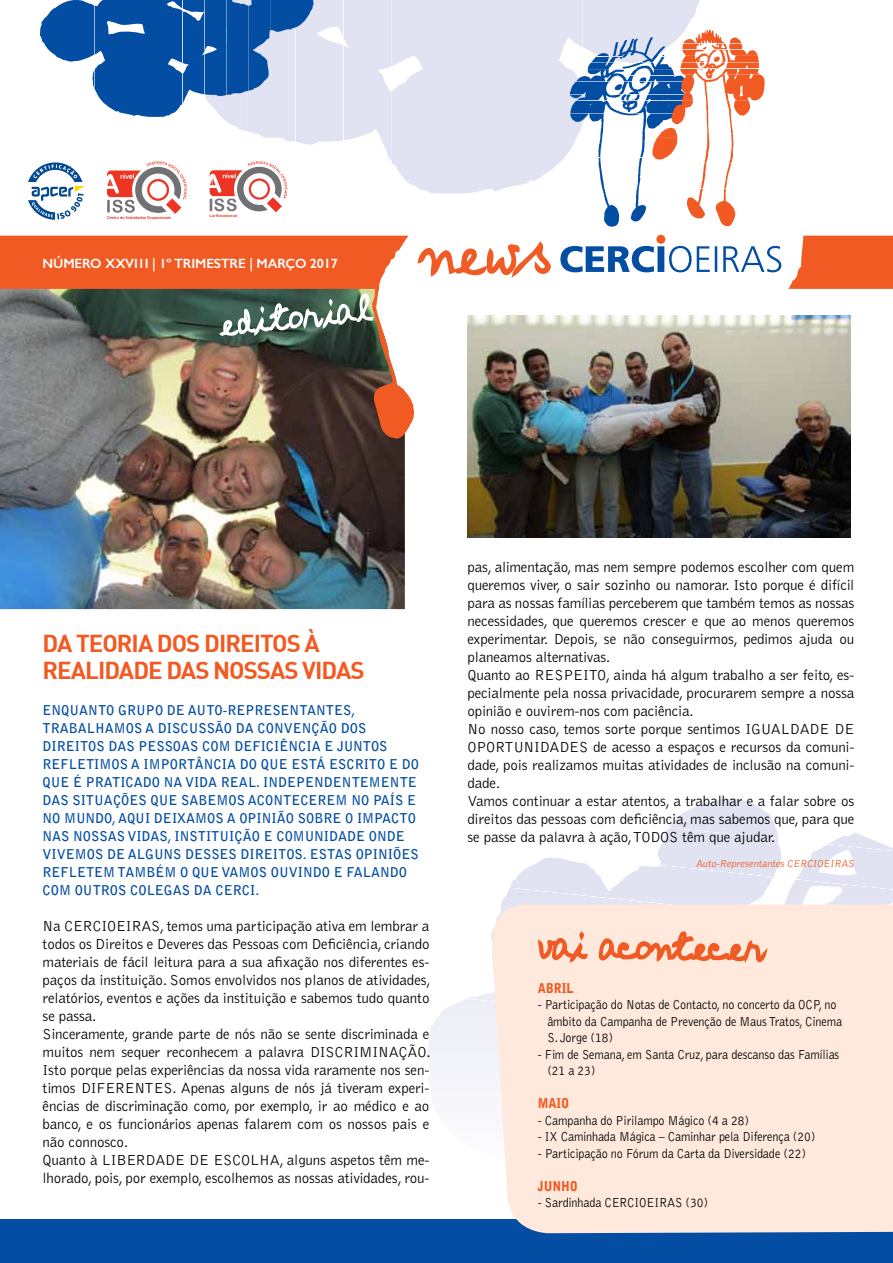
<style>
.page{position:relative;width:893px;height:1263px;background:#fff}
.page>*{position:absolute;margin:0;border:0;box-sizing:border-box;transform-origin:0 0}
.t1{font:700 24px/27px "DIN";letter-spacing:-.04em;color:#f15a22}
.t2{font:16.95px "Arial Rounded MT Bold";color:#717073}
.t3{font:300 15px/18px "Bell Gothic Std";letter-spacing:-.01em;color:#000}
.t4{font:700 13.5px/18px "Bell Gothic Std";color:#034ea2}
.t5{font:300 13.5px/16.5px "Bell Gothic Std";letter-spacing:-.01em;color:#000;scale:.9 1}
.t6{font:600 13.5px "Gill Sans";letter-spacing:-.01em;color:#fff}
.t7{font:900 13.5px "Bell Gothic Std";letter-spacing:-.01em;color:#f15a22;scale:.9 1}
.t8{font:300 10.5px "Bell Gothic Std";color:#f15a22}
.t9{font:3.75px "Arial Rounded MT Bold";color:#ee3524}
</style>
<div class="page">
<img style="left:0;top:289px;width:405px;height:320px">
<svg style="left:425px;top:798px;width:468px;height:422px"></svg>
<svg style="left:209px;top:0;width:502px;height:194px;fill:#e1e2f2"></svg>
<svg style="left:0;top:236px;width:893px;height:53px;fill:#f15a22"></svg>
<svg style="left:560px;top:246px;width:221px;height:26px"></svg>
<div style="left:656px;top:235px;width:9px;height:9px;background:#f15a22;border-radius:50%"></div>
<svg style="left:40px;top:0;width:274px;height:118px"></svg>
<svg style="left:107px;top:161px;width:80px;height:59px"></svg>
<svg style="left:210px;top:161px;width:77px;height:51px"></svg>
<div style="left:0;top:1220px;width:893px;height:43px;background:#034ea2"></div>
<svg style="left:570px;top:30px;width:195px;height:197px"></svg>
<svg style="left:28px;top:162px;width:56px;height:58px"></svg>
<div style="left:490px;top:904px;width:403px;height:329px;background:#fee9dc"></div>
<svg style="left:537px;top:914px;width:53px;height:51px;background:#fbcbb5"></svg>
<svg style="left:597px;top:930px;width:172px;height:36px;background:#fabea4"></svg>
<img style="left:467px;top:315px;width:383px;height:222px">
<img style="left:217px;top:239px;width:336px;height:200px">
<p class="t2" style="left:208px;top:195px;width:30px">ISS</p>
<p class="t9" style="left:210px;top:214px;width:29px">Lar Residencial</p>
<p class="t6" style="left:43px;top:255px;width:149px">NÚMERO XXVI1I | 1º TRIME</p>
<p class="t6" style="left:214px;top:255px;width:16px">STRE</p>
<p class="t6" style="left:249px;top:255px;width:90px">| MARÇO 2017</p>
<h1 class="t1" style="left:43px;top:628px;width:324px">DA TEORIA DOS DIREITOS À<br>REALIDADE DAS NOSSAS VIDAS</h1>
<p class="t4" style="left:43px;top:701px;width:378px">ENQUANTO GRUPO DE AUTO-RE PRESE NTANTES, TRABALHAMOS A DISCUSSÃO DA CONVE NÇÃO DOS DIREITOS DAS PESSOAS COM DE FICIÊNCIA E JUNTOS<br>RE FLETIMOS A IMPORTÂNCIA DO QUE ESTÁ ESCRITO E DO QUE É PRATICADO NA VIDA REAL. I NDE PENDENTE MENTE DAS SITUAÇÕES QUE SABE MOS ACONTECE RE M NO PAÍS E NO MUNDO, AQUI DEIXAMOS A OPINIÃO SOBRE O IMPACTO NAS NOSSAS VIDAS, INSTITUIÇÃO E COMUNIDADE ONDE VIVE MOS DE ALGUNS DESSES DIREITOS. ESTAS OPINIÕES REFLETE M TAMBÉM O QUE VAMOS OUVINDO E FALANDO COM OUTROS COLEGAS DA CERCI.</p>
<p class="t3" style="left:43px;top:917px;width:390px">Na CERCIOEIRAS, temos uma participação ativa em lembrar a todos os Direitos e Deveres das Pessoas com Deficiência, criando materiais de fácil leitura para a sua afixação nos diferentes es&shy;paços da instituição. Somos envolvidos nos planos de atividades, relatórios, eventos e ações da instituição e sabemos tudo quanto se passa.<br>Sinceramente, grande parte de nós não se sente discriminada e muitos nem sequer reconhecem a palavra DISCRIMINAÇÃO.<br>Isto porque pelas experiências da nossa vida raramente nos sen&shy;timos DIFERENTES. Apenas alguns de nós já tiveram experi&shy;ências de discriminação como, por exemplo, ir ao médico e ao banco, e os funcionários apenas falarem com os nossos pais e não connosco.<br>Quanto à LIBERDADE DE ESCOLHA, alguns aspetos têm me&shy;lhorado, pois, por exemplo, escolhemos as nossas atividades, rou-</p>
<p class="t3" style="left:467px;top:558px;width:388px">pas, alimentação, mas nem sempre podemos escolher com quem queremos viver, o sair sozinho ou namorar. Isto porque é difícil para as nossas famílias perceberem que também temos as nossas necessidades, que queremos crescer e que ao menos queremos experimentar. Depois, se não conseguirmos, pedimos ajuda ou planeamos alternativas.<br>Quanto ao RESPEITO, ainda há algum trabalho a ser feito, es&shy;pecialmente pela nossa privacidade, procurarem sempre a nossa opinião e ouvirem-nos com paciência.<br>No nosso caso, temos sorte porque sentimos IGUALDADE DE OPORTUNIDADES de acesso a espaços e recursos da comuni&shy;dade, pois realizamos muitas atividades de inclusão na comuni&shy;dade.<br>Vamos continuar a estar atentos, a trabalhar e a falar sobre os direitos das pessoas com deficiência, mas sabemos que, para que se passe da palavra à ação, TODOS têm que ajudar.</p>
<p class="t8" style="left:696px;top:858px;width:162px">Auto-Representantes CERCIOEIRAS</p>
<p class="t7" style="left:538px;top:980px;width:41px">ABRIL</p>
<p class="t5" style="left:547px;top:997px;width:329px;text-indent:-10px">- Participação do Notas de Contacto, no concerto da OCP, no âmbito da Campanha de Prevenção de Maus Tratos, Cinema<br>S. Jorge (18)</p>
<p class="t5" style="left:547px;top:1046px;width:326px;text-indent:-10px">- Fim de Semana, em Santa Cruz, para descanso das Famílias (21 a 23)</p>
<p class="t7" style="left:538px;top:1095px;width:36px">MAIO</p>
<p class="t5" style="left:538px;top:1112px;width:236px">- Campanha do Pirilampo Mágico (4 a 28)</p>
<p class="t5" style="left:538px;top:1129px;width:310px">- IX Caminhada Mágica – Caminhar pela Diferença (20)</p>
<p class="t5" style="left:538px;top:1145px;width:300px">- Participação no Fórum da Carta da Diversidade (22)</p>
<p class="t7" style="left:538px;top:1178px;width:46px">JUNHO</p>
<p class="t5" style="left:538px;top:1195px;width:191px">- Sardinhada CERCIOEIRAS (30)</p>
</div>
